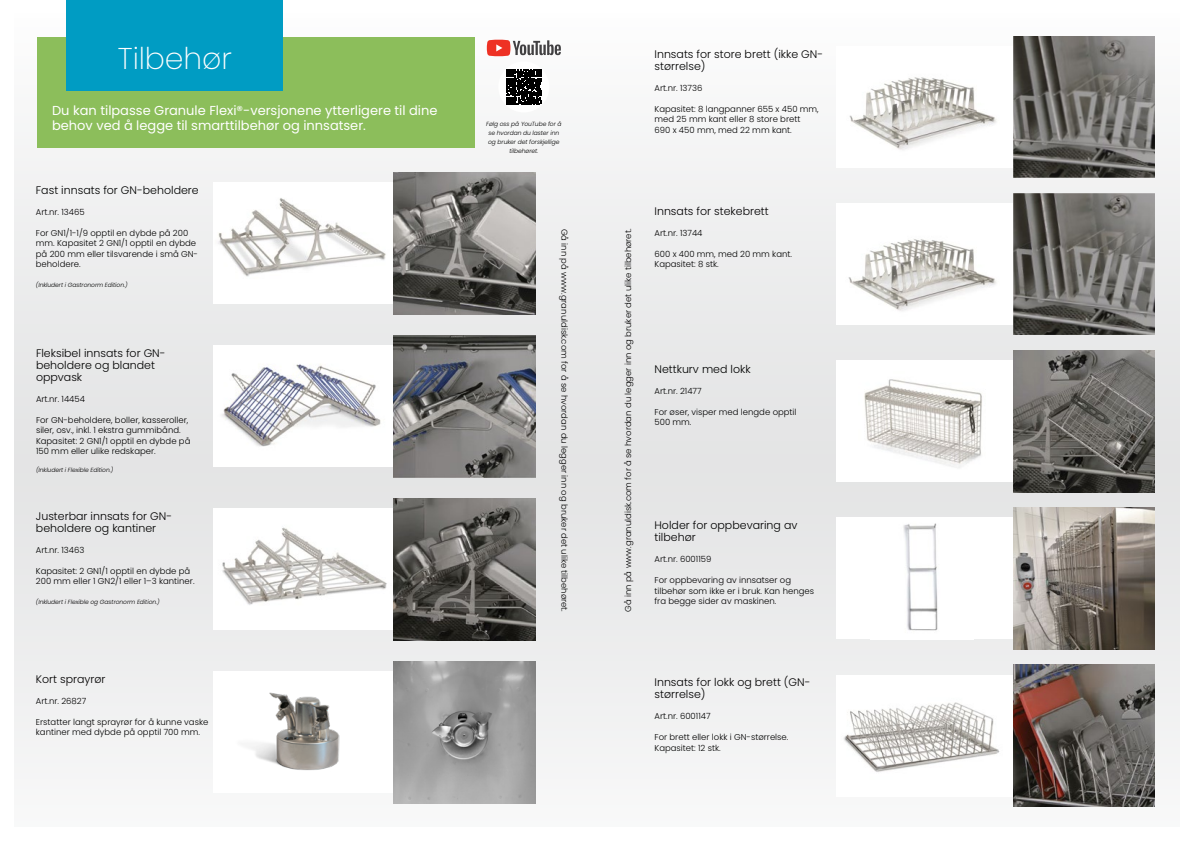
<style>
.page{position:relative;width:1191px;height:842px;background:#fff}
.page>*{position:absolute;margin:0;border:0;box-sizing:border-box;transform-origin:0 0}
.t1{font:200 30px "Poppins";letter-spacing:-.005em;color:#fff}
.t2{font:13px/15px "Poppins";color:#fff}
.t3{font:300 11px/12px "Poppins";color:#000}
.t4{font:300 8.5px/10.5px "Poppins";color:#000}
.t5{font:italic 300 6px/9px "Poppins";letter-spacing:-.01em;color:#000;text-align:center}
</style>
<div class="page">
<div style="left:14px;top:14px;width:1165px;height:812px;background:linear-gradient(to bottom,#f1f2f2,#eaeaeb)"></div>
<div style="left:37px;top:37px;width:438px;height:111px;background:#8cbe5b"></div>
<div style="left:67px;top:0;width:216px;height:90px;background:#009cc3"></div>
<div style="left:213px;top:345px;width:199px;height:122px;background:#fff"></div>
<img style="left:222px;top:364px;width:159px;height:83px">
<img style="left:393px;top:335px;width:142px;height:142px">
<div style="left:213px;top:182px;width:199px;height:122px;background:#fff"></div>
<img style="left:218px;top:198px;width:168px;height:79px">
<img style="left:393px;top:172px;width:142px;height:142px">
<div style="left:213px;top:508px;width:199px;height:122px;background:#fff"></div>
<img style="left:222px;top:527px;width:165px;height:78px">
<img style="left:393px;top:498px;width:142px;height:142px">
<div style="left:213px;top:671px;width:199px;height:122px;background:#fff"></div>
<img style="left:249px;top:692px;width:91px;height:78px">
<img style="left:393px;top:661px;width:142px;height:142px">
<div style="left:836px;top:203px;width:198px;height:122px;background:#fff"></div>
<img style="left:848px;top:239px;width:149px;height:72px">
<img style="left:1013px;top:193px;width:142px;height:142px">
<div style="left:836px;top:360px;width:198px;height:122px;background:#fff"></div>
<img style="left:864px;top:379px;width:118px;height:89px">
<img style="left:1013px;top:350px;width:142px;height:142px">
<div style="left:836px;top:518px;width:198px;height:121px;background:#fff"></div>
<img style="left:903px;top:523px;width:35px;height:108px">
<img style="left:1013px;top:508px;width:142px;height:141px">
<div style="left:836px;top:675px;width:198px;height:121px;background:#fff"></div>
<img style="left:843px;top:702px;width:157px;height:70px">
<img style="left:1013px;top:665px;width:141px;height:141px">
<div style="left:836px;top:46px;width:198px;height:122px;background:#fff"></div>
<img style="left:849px;top:77px;width:148px;height:73px">
<img style="left:1013px;top:36px;width:142px;height:142px">
<svg style="left:487px;top:40px;width:74px;height:16px"></svg>
<div style="left:498px;top:61px;width:51px;height:51px;background:#fff;border-radius:50%"></div>
<svg style="left:506px;top:70px;width:35px;height:34px"></svg>
<h1 class="t1" style="left:118px;top:41px;width:116px">Tilbehør</h1>
<h2 class="t2" style="left:52px;top:103px;width:387px">Du kan tilpasse Granule Flexi®-versjonene ytterligere til dine behov ved å legge til smarttilbehør og innsatser.</h2>
<p class="t3" style="left:36px;top:184px;width:164px">Fast innsats for GN-beholdere</p>
<p class="t4" style="left:36px;top:207px;width:50px">Art.nr. 13465</p>
<p class="t4" style="left:36px;top:228px;width:162px">For GN1/1-1/9 opptil en dybde på 200 mm. Kapasitet 2 GN1/1 opptil en dybde på 200 mm eller tilsvarende i små GN&shy;beholdere.</p>
<p class="t5" style="left:36px;top:280px;width:93px">(Inkludert i Gastronorm Edition.)</p>
<p class="t3" style="left:36px;top:347px;width:130px">Fleksibel innsats for GN&shy;beholdere og blandet oppvask</p>
<p class="t4" style="left:36px;top:394px;width:50px">Art.nr. 14454</p>
<p class="t4" style="left:36px;top:415px;width:156px">For GN-beholdere, boller, kasseroller, siler, osv., inkl. 1 ekstra gummibånd.<br>Kapasitet: 2 GN1/1 opptil en dybde på 150 mm eller ulike redskaper.</p>
<p class="t5" style="left:36px;top:466px;width:79px">(Inkludert i Flexible Edition.)</p>
<p class="t3" style="left:36px;top:510px;width:136px">Justerbar innsats for GN&shy;beholdere og kantiner</p>
<p class="t4" style="left:36px;top:545px;width:50px">Art.nr. 13463</p>
<p class="t4" style="left:36px;top:566px;width:160px">Kapasitet: 2 GN1/1 opptil en dybde på<br>200 mm eller 1 GN2/1 eller 1–3 kantiner.</p>
<p class="t5" style="left:36px;top:597px;width:125px">(Inkludert i Flexible og Gastronorm Edition.)</p>
<p class="t3" style="left:36px;top:673px;width:71px">Kort sprayrør</p>
<p class="t4" style="left:36px;top:696px;width:52px">Art.nr. 26827</p>
<p class="t4" style="left:36px;top:717px;width:174px">Erstatter langt sprayrør for å kunne vaske kantiner med dybde på opptil 700 mm.</p>
<p class="t5" style="left:486px;top:119px;width:77px">Følg oss på YouTube for å se hvordan du laster inn og bruker det forskjellige tilbehøret.</p>
<p class="t3" style="left:654px;top:48px;width:169px">Innsats for store brett (ikke GN&shy;størrelse)</p>
<p class="t4" style="left:654px;top:82px;width:49px">Art.nr. 13736</p>
<p class="t4" style="left:654px;top:103px;width:166px">Kapasitet: 8 langpanner 655 x 450 mm, med 25 mm kant eller 8 store brett<br>690 x 450 mm, med 22 mm kant.</p>
<p class="t4" style="left:569px;top:229px;width:385px;rotate:90deg">Gå inn på www.granuldisk.com for å se hvordan du legger inn og bruker det ulike tilbehøret.</p>
<p class="t4" style="left:623px;top:612px;width:385px;rotate:-90deg">Gå inn på www.granuldisk.com for å se hvordan du legger inn og bruker det ulike tilbehøret.</p>
<p class="t3" style="left:654px;top:205px;width:116px">Innsats for stekebrett</p>
<p class="t4" style="left:654px;top:228px;width:49px">Art.nr. 13744</p>
<p class="t4" style="left:654px;top:249px;width:139px">600 x 400 mm, med 20 mm kant.<br>Kapasitet: 8 stk.</p>
<p class="t3" style="left:654px;top:363px;width:98px">Nettkurv med lokk</p>
<p class="t4" style="left:654px;top:386px;width:49px">Art.nr. 21477</p>
<p class="t4" style="left:654px;top:407px;width:143px">For øser, visper med lengde opptil<br>500 mm.</p>
<p class="t3" style="left:654px;top:519px;width:144px">Holder for oppbevaring av tilbehør</p>
<p class="t4" style="left:654px;top:554px;width:58px">Art.nr. 6001159</p>
<p class="t4" style="left:654px;top:575px;width:161px">For oppbevaring av innsatser og tilbehør som ikke er i bruk. Kan henges fra begge sider av maskinen.</p>
<p class="t3" style="left:654px;top:677px;width:156px">Innsats for lokk og brett (GN&shy;størrelse)</p>
<p class="t4" style="left:654px;top:711px;width:58px">Art.nr. 6001147</p>
<p class="t4" style="left:654px;top:732px;width:135px">For brett eller lokk i GN-størrelse.<br>Kapasitet: 12 stk.</p>
</div>
